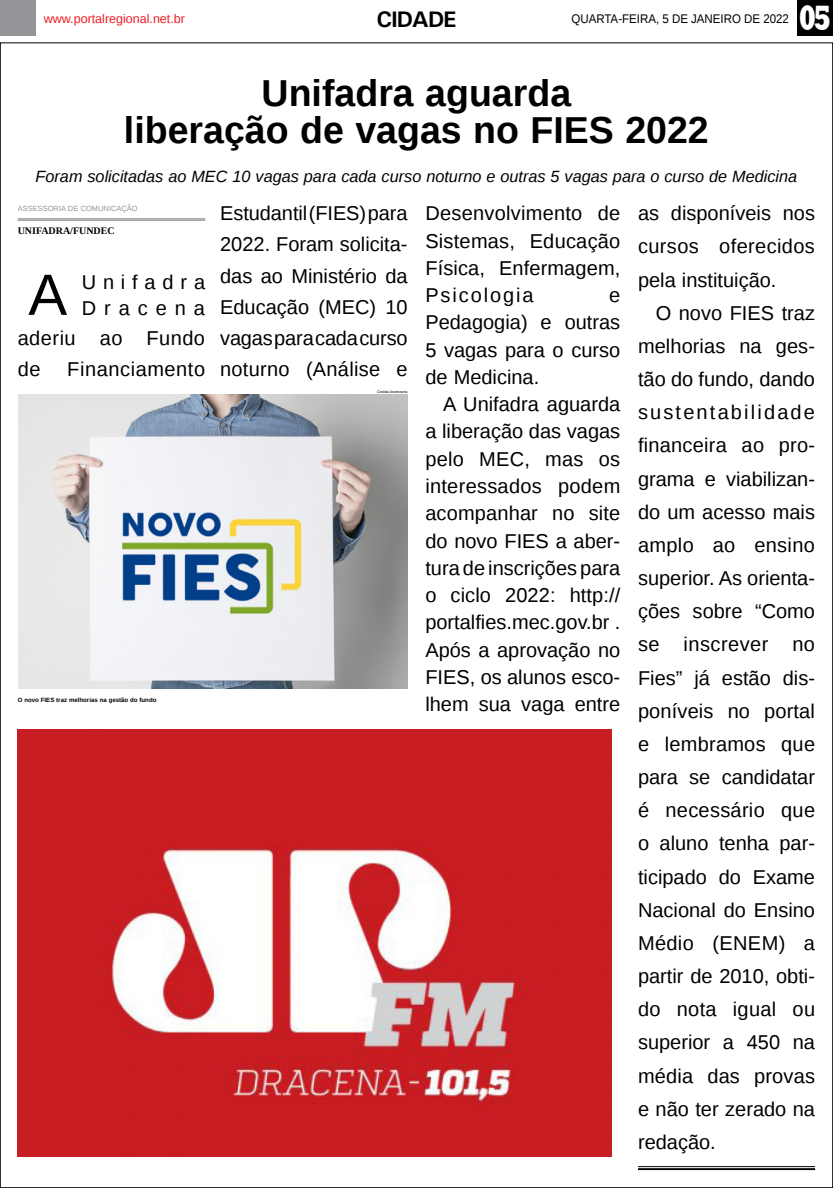
<style>
.page{position:relative;width:833px;height:1188px;background:#fff}
.page>*{position:absolute;margin:0;border:0;box-sizing:border-box;transform-origin:0 0}
.MATÉRIA{font:58.12px "Liberation Sans";color:#000}
.TÍTULO{font:700 37.5px "Liberation Sans";color:#000}
.t1{font:800 36.12px "Rockwell";color:#fff;scale:.7 1}
.TITULO_PG{font:700 22.5px "Univers";letter-spacing:-.04em;color:#000}
.MATÉRIA-2{font:20px/33.1px "Liberation Sans";color:#000;text-align:justify}
.MATÉRIA-3{font:20px/26.2px "Liberation Sans";letter-spacing:.34em;color:#000}
.MATÉRIA-4{font:20px/30.5px "Liberation Sans";letter-spacing:.025em;color:#000}
.MATÉRIA-5{font:20px "Liberation Sans";letter-spacing:.03em;color:#000}
.LINHA_FINA{font:italic 16.25px "Liberation Sans";color:#000}
.DATA_PG{font:12.5px "Liberation Sans";color:#000;scale:.92 1}
.DATA_PG-2{font:12.5px "Liberation Sans";color:#ed1d24}
.CRÉDITO_NOME{font:700 10px "Liberation Serif";color:#000}
.CRÉDITO_MATÉRIA{font:7.5px "Liberation Sans";color:#939598}
.LEGENDA{font:700 6.12px "Liberation Sans";color:#000}
.CRÉDITO_FOTO{font:3.62px "Liberation Sans";color:#000}
</style>
<div class="page">
<div style="left:0;top:0;width:35px;height:35px;background:#939598"></div>
<div style="left:797px;top:0;width:36px;height:35px;background:#000"></div>
<hr style="left:638px;top:1165px;width:177px;height:1px;background:#000">
<hr style="left:638px;top:1167px;width:177px;height:2px;background:#000">
<hr style="left:18px;top:218px;width:187px;height:1px;background:#939598">
<hr style="left:18px;top:219px;width:187px;height:2px;background:#939598">
<img style="left:19px;top:394px;width:388px;height:294px">
<img style="left:18px;top:729px;width:593px;height:426px">
<p class="DATA_PG-2" style="left:44px;top:12px;width:143px">www.portalregional.net.br</p>
<p class="TITULO_PG" style="left:377px;top:5px;width:81px">CIDADE</p>
<p class="DATA_PG" style="left:571px;top:12px;width:238px">QUARTA-FEIRA, 5 DE JANEIRO DE 2022</p>
<p class="t1" style="left:799px;top:-3px;width:48px">05</p>
<p class="TÍTULO" style="left:262px;top:67px;width:311px">Unifadra aguarda</p>
<p class="TÍTULO" style="left:124px;top:104px;width:586px">liberação de vagas no FIES 2022</p>
<p class="LINHA_FINA" style="left:36px;top:165px;width:763px">Foram solicitadas ao MEC 10 vagas para cada curso noturno e outras 5 vagas para o curso de Medicina</p>
<p class="CRÉDITO_MATÉRIA" style="left:18px;top:204px;width:122px">ASSESSORIA DE COMUNICAÇÃO</p>
<p class="CRÉDITO_NOME" style="left:18px;top:223px;width:99px">UNIFADRA/FUNDEC</p>
<p class="MATÉRIA-2" style="left:638px;top:197px;width:178px">as disponíveis nos cursos oferecidos pela instituição.</p>
<p class="MATÉRIA-2" style="left:638px;top:297px;width:179px;text-indent:18px">O novo FIES traz melhorias na ges&shy;tão do fundo, dando sustentabilidade financeira ao pro&shy;grama e viabilizan&shy;do um acesso mais amplo ao ensino superior. As orienta&shy;ções sobre “Como se inscrever no Fies” já estão dis&shy;poníveis no portal e lembramos que para se candidatar é necessário que o aluno tenha par&shy;ticipado do Exame Nacional do Ensino Médio (ENEM) a partir de 2010, obti&shy;do nota igual ou superior a 450 na média das provas e não ter zerado na redação.</p>
<p class="MATÉRIA-2" style="left:220px;top:198px;width:189px;line-height:31.1px">Estudantil (FIES) para 2022. Foram solicita&shy;das ao Ministério da Educação (MEC) 10 vagas para cada curso noturno (Análise e</p>
<p class="CRÉDITO_FOTO" style="left:377px;top:389px;width:32px">Cedida Assessoria</p>
<p class="MATÉRIA-2" style="left:425px;top:200px;width:196px;line-height:27.2px">Desenvolvimento de Sistemas, Educação Física, Enfermagem, Psicologia</p>
<p class="MATÉRIA" style="left:28px;top:262px;width:40px">A</p>
<p class="MATÉRIA-3" style="left:82px;top:269px;width:125px">Unifadra<br>Dracena</p>
<p class="MATÉRIA-4" style="left:18px;top:324px;width:189px">aderiu ao Fundo de</p>
<p class="MATÉRIA-2" style="left:425px;top:282px;width:196px;line-height:27.2px;text-indent:184px">e Pedagogia) e outras 5 vagas para o curso de Medicina.</p>
<p class="MATÉRIA-2" style="left:425px;top:391px;width:196px;line-height:27.2px;text-indent:18px">A Unifadra aguarda a liberação das vagas pelo MEC, mas os interessados podem acompanhar no site do novo FIES a aber&shy;tura de inscrições para o ciclo 2022: http:// portalfies.mec.gov.br .<br>Após a aprovação no FIES, os alunos esco&shy;lhem sua vaga entre</p>
<p class="MATÉRIA-5" style="left:67px;top:357px;width:139px">Financiamento</p>
<p class="LEGENDA" style="left:18px;top:695px;width:140px">O novo FIES traz melhorias na gestão do fundo</p>
</div>
